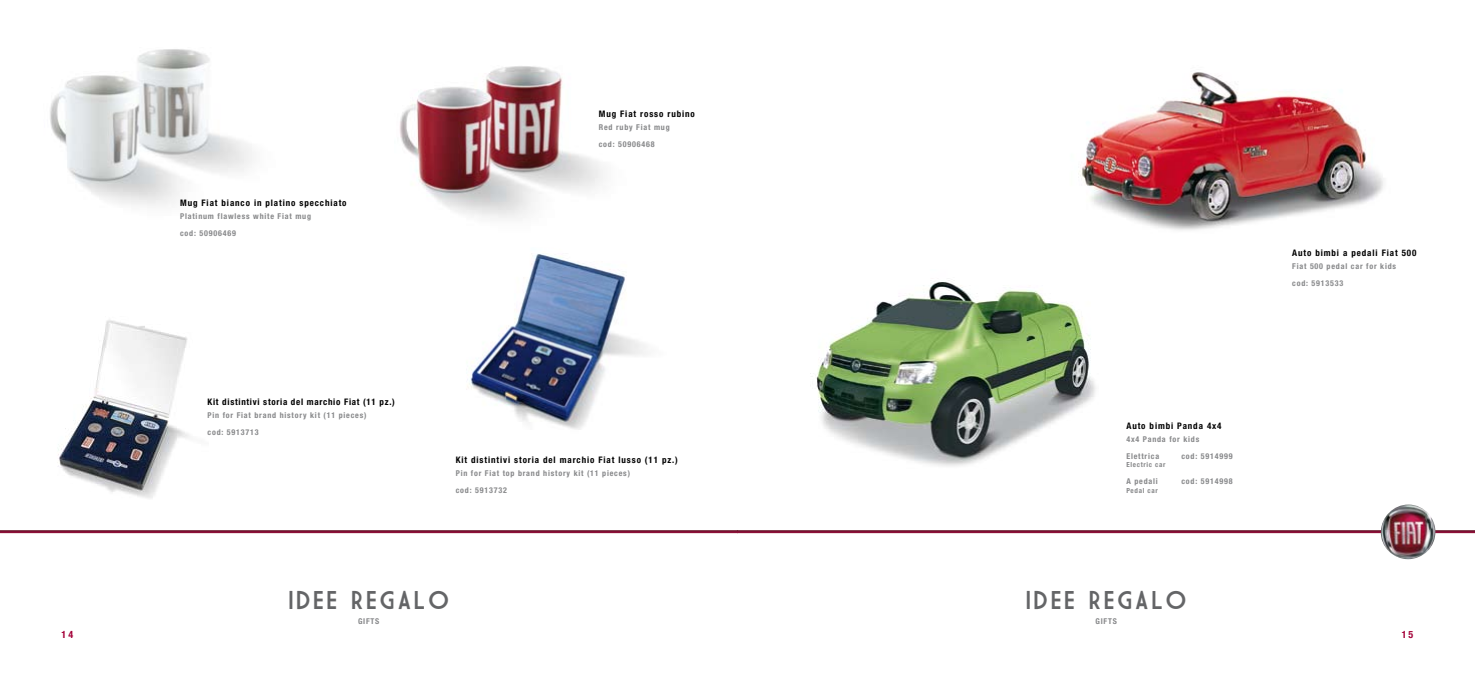
<style>
.page{position:relative;width:1475px;height:681px;background:#fff}
.page>*{position:absolute;margin:0;border:0;box-sizing:border-box;transform-origin:0 0}
.t1{font:25px "Market Deco";letter-spacing:.1em;color:#646567}
.t2{font:700 condensed 10px "Helvetica Neue";color:#a40239}
.t3{font:700 condensed 9px "Helvetica Neue";letter-spacing:.1em;color:#000}
.t4{font:700 condensed 9px "Helvetica Neue";letter-spacing:.08em;color:#000}
.t5{font:700 condensed 8px/17px "Helvetica Neue";letter-spacing:.1em;color:#87888a}
.t6{font:700 condensed 7px "Helvetica Neue";letter-spacing:.1em;color:#87888a}
</style>
<div class="page">
<img style="left:400px;top:66px;width:203px;height:152px">
<img style="left:50px;top:49px;width:202px;height:157px">
<img style="left:1079px;top:72px;width:304px;height:158px">
<img style="left:810px;top:282px;width:286px;height:184px">
<img style="left:467px;top:254px;width:179px;height:176px">
<img style="left:58px;top:320px;width:132px;height:178px">
<img style="left:0;top:529px;width:1474px;height:7px">
<img style="left:1380px;top:504px;width:55px;height:55px">
<p class="t3" style="left:180px;top:197px;width:168px">Mug Fiat bianco in platino specchiato</p>
<p class="t5" style="left:180px;top:207px;width:132px">Platinum flawless white Fiat mug cod: 50906469</p>
<p class="t3" style="left:598px;top:108px;width:98px">Mug Fiat rosso rubino</p>
<p class="t5" style="left:598px;top:119px;width:72px">Red ruby Fiat mug cod: 50906468</p>
<p class="t4" style="left:207px;top:396px;width:189px">Kit distintivi storia del marchio Fiat (11 pz.)</p>
<p class="t5" style="left:207px;top:406px;width:160px">Pin for Fiat brand history kit (11 pieces) cod: 5913713</p>
<p class="t3" style="left:455px;top:454px;width:224px">Kit distintivi storia del marchio Fiat lusso (11 pz.)</p>
<p class="t5" style="left:455px;top:464px;width:176px">Pin for Fiat top brand history kit (11 pieces) cod: 5913732</p>
<h1 class="t1" style="left:288px;top:589px;width:162px">IDEE REGALO</h1>
<p class="t5" style="left:358px;top:612px;width:23px">GIFTS</p>
<p class="t3" style="left:1126px;top:420px;width:97px">Auto bimbi Panda 4x4</p>
<p class="t5" style="left:1126px;top:430px;width:74px">4x4 Panda for kids<br>Elettrica</p>
<p class="t5" style="left:1181px;top:447px;width:53px">cod: 5914999</p>
<p class="t6" style="left:1126px;top:460px;width:41px">Electric car</p>
<p class="t5" style="left:1126px;top:472px;width:33px">A pedali</p>
<p class="t5" style="left:1181px;top:472px;width:53px">cod: 5914998</p>
<p class="t6" style="left:1126px;top:486px;width:33px">Pedal car</p>
<h1 class="t1" style="left:1025px;top:589px;width:162px">IDEE REGALO</h1>
<p class="t5" style="left:1095px;top:612px;width:23px">GIFTS</p>
<p class="t3" style="left:1291px;top:247px;width:126px">Auto bimbi a pedali Fiat 500</p>
<p class="t5" style="left:1291px;top:257px;width:105px">Fiat 500 pedal car for kids cod: 5913533</p>
<p class="t2" style="left:62px;top:628px;width:13px">14</p>
<p class="t2" style="left:1401px;top:628px;width:13px">15</p>
</div>
